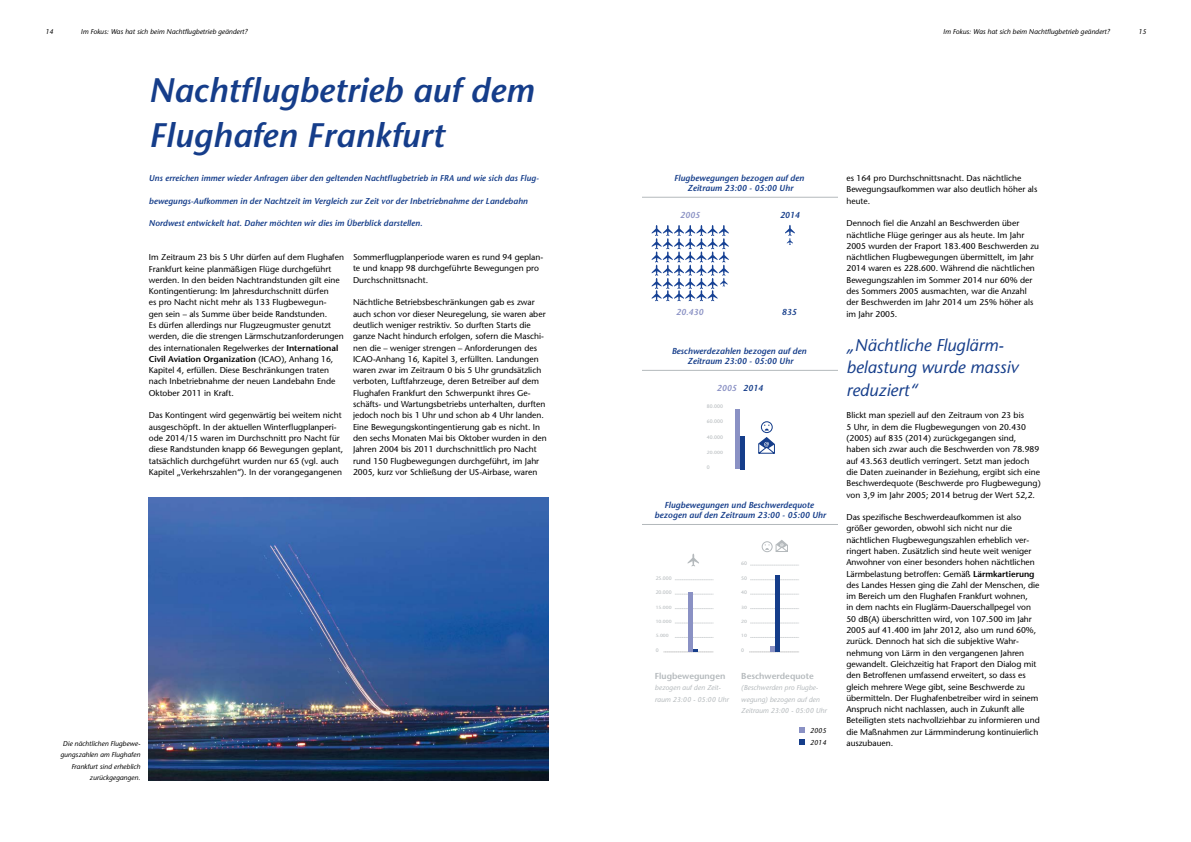
<style>
.page{position:relative;width:1191px;height:842px;background:#fff}
.page>*{position:absolute;margin:0;border:0;box-sizing:border-box;transform-origin:0 0}
.t1{font:italic 600 34px/45.2px "Stone Sans";color:#153d8a}
.t2{font:italic 17px/22.6px "Stone Sans";color:#153d8a}
.t3{font:italic 600 8.7px/10.4px "Stone Sans";color:#153d8a;text-align:center}
.t4{font:600 8.7px "Stone Sans";color:#b4b9bc}
.t5{font:italic 600 8.7px "Stone Sans";color:#8a91c4}
.t6{font:8.5px/11.3px "Stone Sans";color:#000}
.t7{font:italic 600 8.5px "Stone Sans";color:#153d8a}
.t8{font:italic 7.1px/11.5px "Stone Sans";color:#b4b9bc}
.t9{font:italic 7.1px/11.5px "Stone Sans";color:#000}
.t10{font:italic 7px/11.3px "Stone Sans";color:#000;text-align:right}
.t11{font:5.1px "Stone Sans";color:#b4b9bc}
.t12{font:4.5px "Stone Sans";color:#b4b9bc;scale:1.12 1}
.s1{font-weight:600}
.s2{color:#153d8a}
</style>
<div class="page">
<hr style="left:642px;top:197px;width:196px;height:1px;background:#b4b9bc">
<div style="left:735px;top:409px;width:5px;height:60px;background:#8a91c4"></div>
<div style="left:740px;top:436px;width:5px;height:33px;background:#153d8a"></div>
<hr style="left:642px;top:370px;width:196px;height:1px;background:#b4b9bc">
<hr style="left:642px;top:524px;width:196px;height:1px;background:#b4b9bc">
<svg style="left:785px;top:225px;width:10px;height:20px"></svg>
<svg style="left:651px;top:225px;width:77px;height:76px"></svg>
<svg style="left:758px;top:437px;width:17px;height:17px"></svg>
<div style="left:761px;top:421px;width:11px;height:12px;border:1px solid #153d8a;border-radius:50%"></div>
<svg style="left:764px;top:425px;width:5px;height:6px"></svg>
<svg style="left:675px;top:579px;width:39px;height:1px"></svg>
<svg style="left:675px;top:594px;width:39px;height:1px"></svg>
<svg style="left:675px;top:608px;width:39px;height:1px"></svg>
<svg style="left:675px;top:623px;width:39px;height:1px"></svg>
<svg style="left:675px;top:637px;width:39px;height:1px"></svg>
<svg style="left:750px;top:579px;width:49px;height:1px"></svg>
<svg style="left:750px;top:594px;width:49px;height:1px"></svg>
<svg style="left:750px;top:608px;width:49px;height:1px"></svg>
<svg style="left:750px;top:623px;width:49px;height:1px"></svg>
<svg style="left:750px;top:637px;width:49px;height:1px"></svg>
<svg style="left:750px;top:565px;width:49px;height:1px"></svg>
<svg style="left:799px;top:739px;width:6px;height:6px"></svg>
<svg style="left:799px;top:727px;width:6px;height:6px"></svg>
<svg style="left:687px;top:554px;width:12px;height:12px"></svg>
<svg style="left:775px;top:540px;width:13px;height:12px"></svg>
<div style="left:762px;top:541px;width:10px;height:11px;border:1px solid #b4b9bc;border-radius:50%"></div>
<svg style="left:764px;top:544px;width:5px;height:6px"></svg>
<div style="left:688px;top:592px;width:5px;height:60px;background:#8a91c4"></div>
<svg style="left:663px;top:649px;width:51px;height:4px"></svg>
<svg style="left:749px;top:647px;width:50px;height:6px"></svg>
<div style="left:775px;top:576px;width:5px;height:76px;background:#153d8a"></div>
<img style="left:149px;top:497px;width:400px;height:283px">
<p class="t10" style="left:45px;top:26px;width:10px">14</p>
<p class="t10" style="left:81px;top:26px;width:168px">Im Fokus: Was hat sich beim Nachtflugbetrieb geändert?</p>
<p class="t10" style="left:943px;top:26px;width:168px">Im Fokus: Was hat sich beim Nachtflugbetrieb geändert?</p>
<p class="t10" style="left:1138px;top:26px;width:10px">15</p>
<h1 class="t1" style="left:149px;top:68px;width:386px">Nachtflugbetrieb auf dem<br>Flughafen Frankfurt</h1>
<p class="t7" style="left:149px;top:173px;width:391px">Uns erreichen immer wieder Anfragen über den geltenden Nachtflugbetrieb in FRA und wie sich das Flug-</p>
<p class="t7" style="left:149px;top:196px;width:380px">bewegungs-Aufkommen in der Nachtzeit im Vergleich zur Zeit vor der Inbetriebnahme der Landebahn</p>
<p class="t7" style="left:149px;top:218px;width:275px">Nordwest entwickelt hat. Daher möchten wir dies im Überblick darstellen.</p>
<p class="t6" style="left:149px;top:252px;width:197px">Im Zeitraum 23 bis 5 Uhr dürfen auf dem Flughafen Frankfurt keine planmäßigen Flüge durchgeführt werden. In den beiden Nachtrandstunden gilt eine Kontingentierung: Im Jahresdurchschnitt dürfen<br>es pro Nacht nicht mehr als 133 Flugbewegun-<br>gen sein – als Summe über beide Randstunden.<br>Es dürfen allerdings nur Flugzeugmuster genutzt werden, die die strengen Lärmschutzanforderungen des internationalen Regelwerkes der <span class="s1">International Civil Aviation Organization</span> (ICAO), Anhang 16, Kapitel 4, erfüllen. Diese Beschränkungen traten nach Inbetriebnahme der neuen Landebahn Ende Oktober 2011 in Kraft.</p>
<p class="t6" style="left:149px;top:410px;width:196px">Das Kontingent wird gegenwärtig bei weitem nicht ausgeschöpft. In der aktuellen Winterflugplanperi&shy;ode 2014/15 waren im Durchschnitt pro Nacht für diese Randstunden knapp 66 Bewegungen geplant, tatsächlich durchgeführt wurden nur 65 (vgl. auch Kapitel „Verkehrszahlen“). In der vorangegangenen</p>
<p class="t6" style="left:353px;top:252px;width:192px">Sommerflugplanperiode waren es rund 94 geplan&shy;te und knapp 98 durchgeführte Bewegungen pro<br>Durchschnittsnacht.</p>
<p class="t6" style="left:353px;top:297px;width:195px">Nächtliche Betriebsbeschränkungen gab es zwar auch schon vor dieser Neuregelung, sie waren aber deutlich weniger restriktiv. So durften Starts die ganze Nacht hindurch erfolgen, sofern die Maschi&shy;nen die – weniger strengen – Anforderungen des ICAO-Anhang 16, Kapitel 3, erfüllten. Landungen waren zwar im Zeitraum 0 bis 5 Uhr grundsätzlich verboten, Luftfahrzeuge, deren Betreiber auf dem Flughafen Frankfurt den Schwerpunkt ihres Ge&shy;schäfts- und Wartungsbetriebs unterhalten, durften jedoch noch bis 1 Uhr und schon ab 4 Uhr landen.<br>Eine Bewegungskontingentierung gab es nicht. In den sechs Monaten Mai bis Oktober wurden in den Jahren 2004 bis 2011 durchschnittlich pro Nacht rund 150 Flugbewegungen durchgeführt, im Jahr 2005, kurz vor Schließung der US-Airbase, waren</p>
<p class="t10" style="left:60px;top:738px;width:81px">Die nächtlichen Flugbewe&shy;gungszahlen am Flughafen<br>Frankfurt sind erheblich zurückgegangen.</p>
<p class="t3" style="left:674px;top:173px;width:131px">Flugbewegungen bezogen auf den<br>Zeitraum 23:00 - 05:00 Uhr</p>
<p class="t5" style="left:680px;top:210px;width:21px">2005</p>
<p class="t3" style="left:780px;top:210px;width:21px">2014</p>
<p class="t5" style="left:676px;top:306px;width:29px">20.430</p>
<p class="t3" style="left:782px;top:306px;width:16px">835</p>
<p class="t3" style="left:671px;top:346px;width:136px">Beschwerdezahlen bezogen auf den<br>Zeitraum 23:00 - 05:00 Uhr</p>
<p class="t5" style="left:716px;top:383px;width:48px">2005 <span class="s2">2014</span></p>
<p class="t11" style="left:707px;top:403px;width:18px">80.000</p>
<p class="t11" style="left:707px;top:419px;width:18px">60.000</p>
<p class="t11" style="left:707px;top:434px;width:18px">40.000</p>
<p class="t12" style="left:707px;top:450px;width:16px">20.000</p>
<p class="t11" style="left:707px;top:464px;width:4px">0</p>
<p class="t3" style="left:654px;top:500px;width:173px">Flugbewegungen und Beschwerdequote bezogen auf den Zeitraum 23:00 - 05:00 Uhr</p>
<p class="t11" style="left:741px;top:560px;width:7px">60</p>
<p class="t11" style="left:655px;top:575px;width:18px">25.000</p>
<p class="t11" style="left:741px;top:575px;width:7px">50</p>
<p class="t11" style="left:655px;top:589px;width:18px">20.000</p>
<p class="t11" style="left:741px;top:589px;width:7px">40</p>
<p class="t12" style="left:655px;top:604px;width:16px">15.000</p>
<p class="t12" style="left:655px;top:633px;width:13px">5.000</p>
<p class="t11" style="left:655px;top:647px;width:4px">0</p>
<p class="t12" style="left:655px;top:619px;width:16px">10.000</p>
<p class="t12" style="left:741px;top:604px;width:7px">30</p>
<p class="t12" style="left:741px;top:633px;width:7px">10</p>
<p class="t11" style="left:741px;top:647px;width:4px">0</p>
<p class="t12" style="left:741px;top:619px;width:7px">20</p>
<p class="t4" style="left:655px;top:670px;width:72px">Flugbewegungen</p>
<p class="t8" style="left:655px;top:682px;width:76px">bezogen auf den Zeit&shy;raum 23:00 - 05:00 Uhr</p>
<p class="t4" style="left:741px;top:670px;width:74px">Beschwerdequote</p>
<p class="t8" style="left:741px;top:682px;width:87px">(Beschwerden pro Flugbe&shy;wegung) bezogen auf den<br>Zeitraum 23:00 - 05:00 Uhr</p>
<p class="t9" style="left:810px;top:725px;width:18px">2005<br>2014</p>
<p class="t6" style="left:846px;top:172px;width:192px">es 164 pro Durchschnittsnacht. Das nächtliche<br>Bewegungsaufkommen war also deutlich höher als heute.</p>
<p class="t6" style="left:846px;top:218px;width:194px">Dennoch fiel die Anzahl an Beschwerden über nächtliche Flüge geringer aus als heute. Im Jahr 2005 wurden der Fraport 183.400 Beschwerden zu nächtlichen Flugbewegungen übermittelt, im Jahr 2014 waren es 228.600. Während die nächtlichen Bewegungszahlen im Sommer 2014 nur 60% der des Sommers 2005 ausmachten, war die Anzahl der Beschwerden im Jahr 2014 um 25% höher als im Jahr 2005.</p>
<h2 class="t2" style="left:846px;top:333px;width:173px">„Nächtliche Fluglärm&shy;belastung wurde massiv reduziert“</h2>
<p class="t6" style="left:846px;top:410px;width:196px">Blickt man speziell auf den Zeitraum von 23 bis<br>5 Uhr, in dem die Flugbewegungen von 20.430 (2005) auf 835 (2014) zurückgegangen sind, haben sich zwar auch die Beschwerden von 78.989 auf 43.563 deutlich verringert. Setzt man jedoch die Daten zueinander in Beziehung, ergibt sich eine Beschwerdequote (Beschwerde pro Flugbewegung) von 3,9 im Jahr 2005; 2014 betrug der Wert 52,2.</p>
<p class="t6" style="left:846px;top:511px;width:195px">Das spezifische Beschwerdeaufkommen ist also größer geworden, obwohl sich nicht nur die nächtlichen Flugbewegungszahlen erheblich ver&shy;ringert haben. Zusätzlich sind heute weit weniger Anwohner von einer besonders hohen nächtlichen Lärmbelastung betroffen: Gemäß <span class="s1">Lärmkartierung </span>des Landes Hessen ging die Zahl der Menschen, die im Bereich um den Flughafen Frankfurt wohnen,<br>in dem nachts ein Fluglärm-Dauerschallpegel von 50 dB(A) überschritten wird, von 107.500 im Jahr 2005 auf 41.400 im Jahr 2012, also um rund 60%, zurück. Dennoch hat sich die subjektive Wahr&shy;nehmung von Lärm in den vergangenen Jahren gewandelt. Gleichzeitig hat Fraport den Dialog mit den Betroffenen umfassend erweitert, so dass es gleich mehrere Wege gibt, seine Beschwerde zu übermitteln. Der Flughafenbetreiber wird in seinem Anspruch nicht nachlassen, auch in Zukunft alle Beteiligten stets nachvollziehbar zu informieren und die Maßnahmen zur Lärmminderung kontinuierlich auszubauen.</p>
</div>
